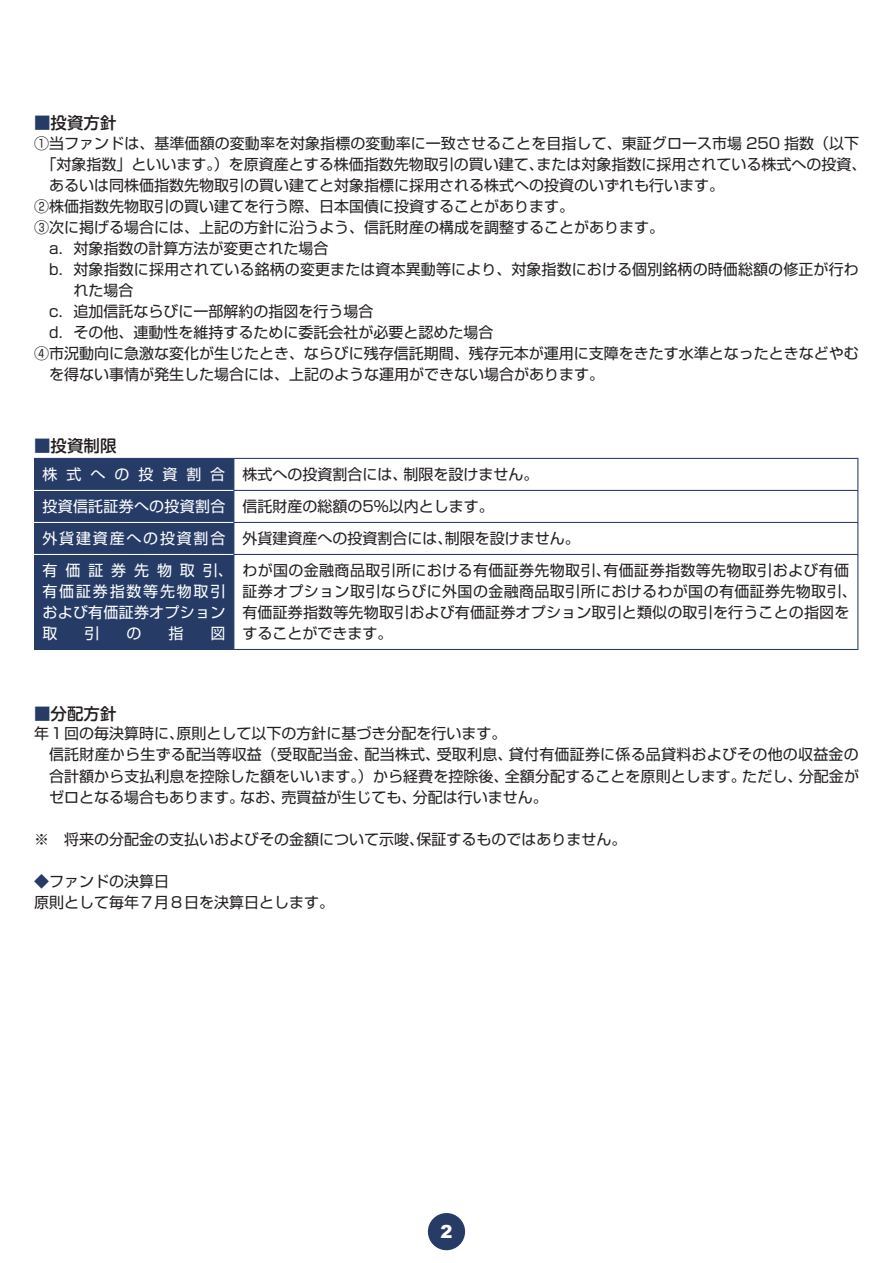
<style>
.page{position:relative;width:893px;height:1263px;background:#fff}
.page>*{position:absolute;margin:0;border:0;box-sizing:border-box;transform-origin:0 0}
.t1{font:900 18px "Arial";color:#fff}
.t2{font:500 16.5px "Shin M Go Pro";color:#231f20}
.t3{font:15px/21px "Shin Go Pro";color:#231f20}
.t4{font:15px/21px "Shin Go Pro";letter-spacing:.025em;color:#231f20}
.t5{font:15px/21px "Shin Go Pro";letter-spacing:.015em;color:#fff;text-align:justify}
.s1{color:#263c67}
.s2{color:#fff}
</style>
<div class="page">
<div style="left:428px;top:1213px;width:37px;height:37px;background:#263c67;border-radius:50%"></div>
<div style="left:34px;top:459px;width:199px;height:190px;background:#263c67"></div>
<hr style="left:34px;top:458px;width:200px;height:1px;background:#263c67">
<hr style="left:234px;top:458px;width:624px;height:1px;background:#263c67">
<hr style="left:233px;top:459px;width:1px;height:31px;background:#263c67">
<hr style="left:857px;top:459px;width:1px;height:31px;background:#263c67">
<hr style="left:233px;top:490px;width:625px;height:1px;background:#263c67">
<hr style="left:233px;top:491px;width:1px;height:31px;background:#263c67">
<hr style="left:857px;top:491px;width:1px;height:31px;background:#263c67">
<hr style="left:233px;top:522px;width:625px;height:1px;background:#263c67">
<hr style="left:233px;top:523px;width:1px;height:31px;background:#263c67">
<hr style="left:857px;top:523px;width:1px;height:31px;background:#263c67">
<hr style="left:233px;top:554px;width:625px;height:1px;background:#263c67">
<hr style="left:233px;top:555px;width:1px;height:94px;background:#263c67">
<hr style="left:857px;top:555px;width:1px;height:94px;background:#263c67">
<hr style="left:234px;top:649px;width:624px;height:1px;background:#263c67">
<hr style="left:34px;top:490px;width:199px;height:1px;background:#fff">
<hr style="left:34px;top:522px;width:199px;height:1px;background:#fff">
<hr style="left:34px;top:554px;width:199px;height:1px;background:#fff">
<hr style="left:34px;top:649px;width:200px;height:1px;background:#263c67">
<p class="t2" style="left:34px;top:110px;width:84px"><span class="s1">■</span>投資方針</p>
<p class="t3" style="left:34px;top:131px;width:827px">①当ファンドは、基準価額の変動率を対象指標の変動率に一致させることを目指して、東証グロース市場 250 指数（以下</p>
<p class="t3" style="left:42px;top:152px;width:826px">「対象指数」といいます。）を原資産とする株価指数先物取引の買い建て、または対象指数に採用されている株式への投資、</p>
<p class="t3" style="left:49px;top:173px;width:676px">あるいは同株価指数先物取引の買い建てと対象指標に採用される株式への投資のいずれも行います。</p>
<p class="t3" style="left:34px;top:194px;width:541px">②株価指数先物取引の買い建てを行う際、日本国債に投資することがあります。</p>
<p class="t3" style="left:34px;top:215px;width:631px">③次に掲げる場合には、上記の方針に沿うよう、信託財産の構成を調整することがあります。</p>
<p class="t3" style="left:49px;top:236px;width:281px">a．対象指数の計算方法が変更された場合</p>
<p class="t3" style="left:49px;top:257px;width:811px">b．対象指数に採用されている銘柄の変更または資本異動等により、対象指数における個別銘柄の時価総額の修正が行わ</p>
<p class="t3" style="left:73px;top:278px;width:61px">れた場合</p>
<p class="t3" style="left:49px;top:299px;width:326px">c．追加信託ならびに一部解約の指図を行う場合</p>
<p class="t3" style="left:49px;top:320px;width:446px">d．その他、連動性を維持するために委託会社が必要と認めた場合</p>
<p class="t3" style="left:34px;top:341px;width:826px">④市況動向に急激な変化が生じたとき、ならびに残存信託期間、残存元本が運用に支障をきたす水準となったときなどやむ</p>
<p class="t3" style="left:49px;top:362px;width:556px">を得ない事情が発生した場合には、上記のような運用ができない場合があります。</p>
<p class="t2" style="left:34px;top:432px;width:84px"><span class="s1">■</span>投資制限</p>
<p class="t3" style="left:43px;top:457px;width:539px;line-height:32px"><span class="s2">株式への投資割合</span> 株式への投資割合には、制限を設けません。<br><span class="s2">投資信託証券への投資割合</span> 信託財産の総額の5％以内とします。<br><span class="s2">外貨建資産への投資割合</span> 外貨建資産への投資割合には、制限を設けません。<span class="s2">有価証券先物取引、</span></p>
<p class="t5" style="left:43px;top:579px;width:184px">有価証券指数等先物取引および有価証券オプション取</p>
<p class="t4" style="left:242px;top:558px;width:616px">わが国の金融商品取引所における有価証券先物取引、有価証券指数等先物取引および有価証券オプション取引ならびに外国の金融商品取引所におけるわが国の有価証券先物取引、有価証券指数等先物取引および有価証券オプション取引と類似の取引を行うことの指図をすることができます。</p>
<p class="t5" style="left:84px;top:621px;width:16px">引</p>
<p class="t5" style="left:126px;top:621px;width:16px">の</p>
<p class="t5" style="left:168px;top:621px;width:16px">指</p>
<p class="t5" style="left:210px;top:621px;width:16px">図</p>
<p class="t2" style="left:34px;top:700px;width:84px"><span class="s1">■</span>分配方針</p>
<p class="t3" style="left:49px;top:721px;width:811px;text-indent:-15px">年１回の毎決算時に、原則として以下の方針に基づき分配を行います。<br>信託財産から生ずる配当等収益（受取配当金、配当株式、受取利息、貸付有価証券に係る品貸料およびその他の収益金の合計額から支払利息を控除した額をいいます。）から経費を控除後、全額分配することを原則とします。ただし、分配金がゼロとなる場合もあります。なお、売買益が生じても、分配は行いません。</p>
<p class="t3" style="left:34px;top:826px;width:594px">※　将来の分配金の支払いおよびその金額について示唆、保証するものではありません。</p>
<p class="t3" style="left:34px;top:868px;width:302px"><span class="s1">◆</span>ファンドの決算日<br>原則として毎年７月８日を決算日とします。</p>
<p class="t1" style="left:440px;top:1218px;width:14px">2</p>
</div>
